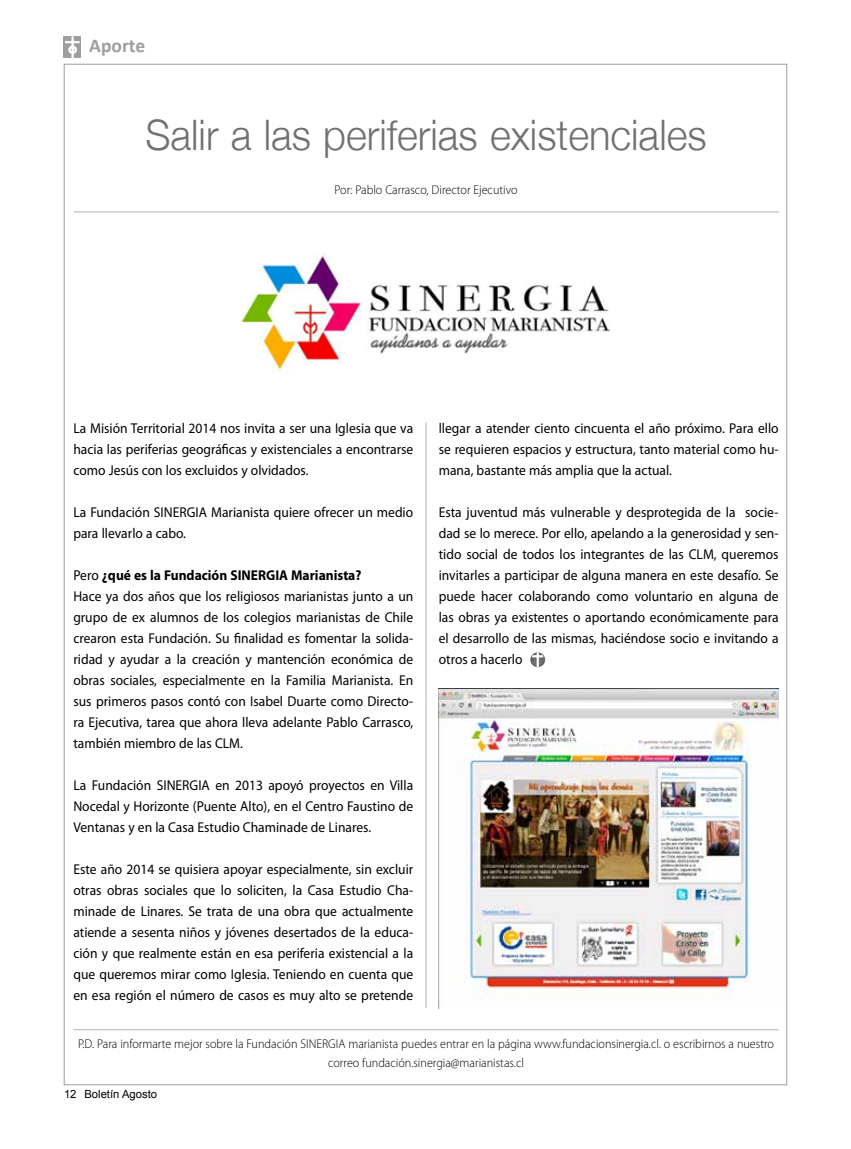
<style>
.page{position:relative;width:851px;height:1149px;background:#fff}
.page>*{position:absolute;margin:0;border:0;box-sizing:border-box;transform-origin:0 0}
.t1{font:300 42px "Helvetica Neue";color:#707172;scale:.95 1}
.t2{font:700 19.5px "Calibri";color:#9c9e9f}
.t3{font:14.25px/21px "Myriad Pro";color:#000;text-align:justify;scale:.95 1}
.t4{font:300 12.75px/18.8px "Myriad Pro";color:#000;text-align:center;scale:.95 1}
.t5{font:11.25px "Arial";color:#000}
.s1{font-weight:700}
</style>
<div class="page">
<svg style="left:64px;top:37px;width:17px;height:21px"></svg>
<svg style="left:65px;top:37px;width:14px;height:21px"></svg>
<svg style="left:530px;top:652px;width:15px;height:15px"></svg>
<svg style="left:532px;top:652px;width:10px;height:15px"></svg>
<hr style="left:425px;top:422px;width:1px;height:585px;background:#b1b3b4">
<hr style="left:74px;top:211px;width:705px;height:1px;background:#b1b3b4">
<hr style="left:73px;top:1028px;width:705px;height:1px;background:#b1b3b4">
<img style="left:241px;top:254px;width:370px;height:119px">
<img style="left:438px;top:688px;width:340px;height:319px">
<h2 class="t2" style="left:89px;top:33px;width:58px">Aporte</h2>
<h1 class="t1" style="left:145px;top:110px;width:592px">Salir a las periferias existenciales</h1>
<p class="t4" style="left:334px;top:181px;width:194px">Por: Pablo Carrasco, Director Ejecutivo</p>
<p class="t3" style="left:73px;top:417px;width:359px">La Misión Territorial 2014 nos invita a ser una Iglesia que va hacia las periferias geográficas y existenciales a encontrarse como Jesús con los excluidos y olvidados.</p>
<p class="t3" style="left:73px;top:501px;width:359px">La Fundación SINERGIA Marianista quiere ofrecer un medio para llevarlo a cabo.</p>
<p class="t3" style="left:73px;top:564px;width:359px;text-align:left">Pero <span class="s1">¿qué es la Fundación SINERGIA Marianista?<br></span>Hace ya dos años que los religiosos marianistas junto a un grupo de ex alumnos de los colegios marianistas de Chile crearon esta Fundación. Su finalidad es fomentar la solida&shy;ridad y ayudar a la creación y mantención económica de obras sociales, especialmente en la Familia Marianista. En sus primeros pasos contó con Isabel Duarte como Directo&shy;ra Ejecutiva, tarea que ahora lleva adelante Pablo Carrasco, también miembro de las CLM.</p>
<p class="t3" style="left:73px;top:774px;width:359px">La Fundación SINERGIA en 2013 apoyó proyectos en Villa Nocedal y Horizonte (Puente Alto), en el Centro Faustino de Ventanas y en la Casa Estudio Chaminade de Linares.</p>
<p class="t3" style="left:73px;top:858px;width:359px">Este año 2014 se quisiera apoyar especialmente, sin excluir otras obras sociales que lo soliciten, la Casa Estudio Cha&shy;minade de Linares. Se trata de una obra que actualmente atiende a sesenta niños y jóvenes desertados de la educa&shy;ción y que realmente están en esa periferia existencial a la que queremos mirar como Iglesia. Teniendo en cuenta que en esa región el número de casos es muy alto se pretende</p>
<p class="t3" style="left:438px;top:417px;width:359px">llegar a atender ciento cincuenta el año próximo. Para ello se requieren espacios y estructura, tanto material como hu&shy;mana, bastante más amplia que la actual.</p>
<p class="t3" style="left:438px;top:501px;width:359px">Esta juventud más vulnerable y desprotegida de la socie&shy;dad se lo merece. Por ello, apelando a la generosidad y sen&shy;tido social de todos los integrantes de las CLM, queremos invitarles a participar de alguna manera en este desafío. Se puede hacer colaborando como voluntario en alguna de las obras ya existentes o aportando económicamente para el desarrollo de las mismas, haciéndose socio e invitando a otros a hacerlo</p>
<p class="t4" style="left:78px;top:1034px;width:733px">P.D. Para informarte mejor sobre la Fundación SINERGIA marianista puedes entrar en la página www.fundacionsinergia.cl. o escribirnos a nuestro correo fundación.sinergia@marianistas.cl</p>
<p class="t5" style="left:64px;top:1086px;width:94px">12 Boletín Agosto</p>
</div>
